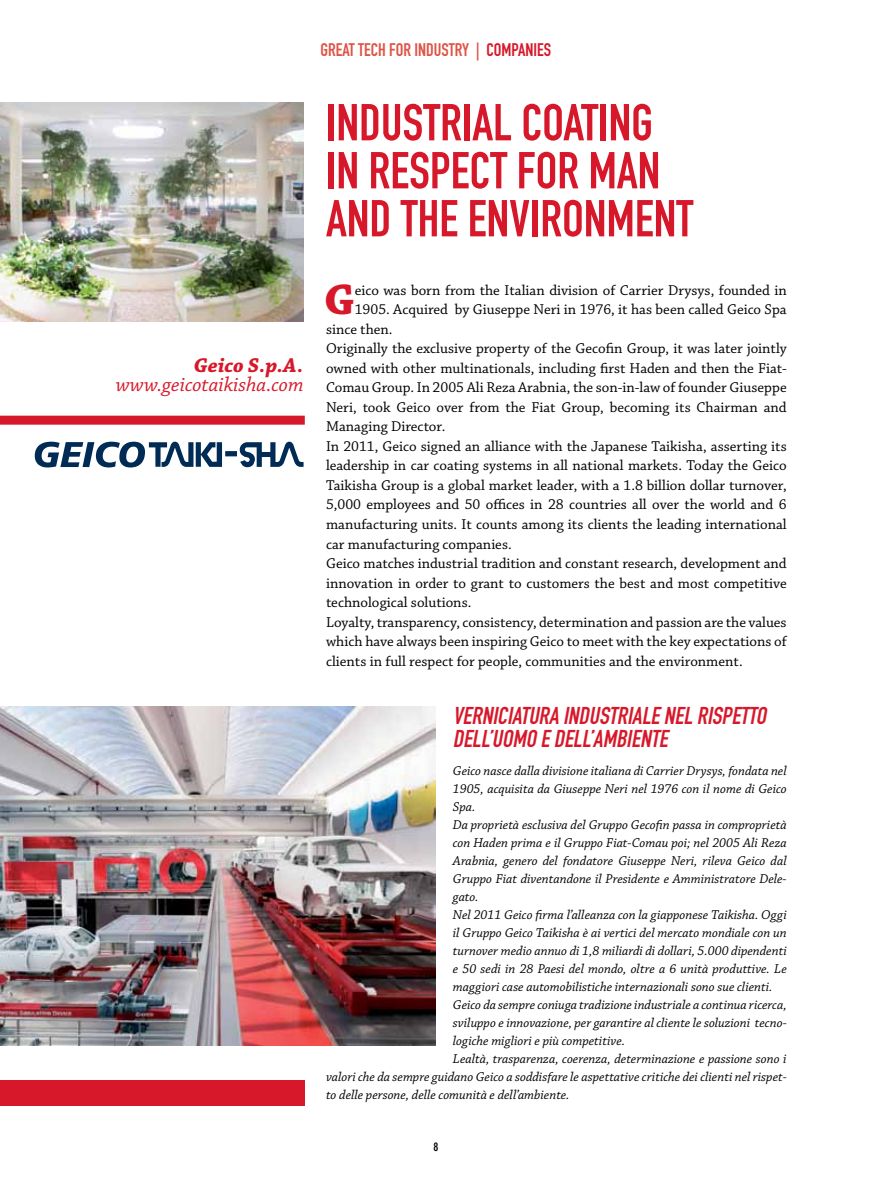
<style>
.page{position:relative;width:893px;height:1191px;background:#fff}
.page>*{position:absolute;margin:0;border:0;box-sizing:border-box;transform-origin:0 0}
.t1{font:51px/48px "DIN Engschrift";color:#d7182a}
.t2{font:700 45px "Chaparral Pro";color:#d7182a}
.t3{font:italic 24px/22.5px "DIN Engschrift";color:#d7182a}
.t4{font:italic 21px "Chaparral Pro";color:#d7182a}
.t5{font:italic 700 21px "Chaparral Pro";color:#d7182a}
.t6{font:18px "DIN Engschrift";color:#de5446}
.t7{font:15px "Chaparral Pro";color:#000}
.t8{font:italic 13.5px "Chaparral Pro";color:#000}
.t9{font:700 condensed 12px "DIN Neuzeit Grotesk";color:#000}
.s1{color:#d7182a}
</style>
<div class="page">
<div style="left:0;top:416px;width:305px;height:9px;background:#d7182a"></div>
<div style="left:0;top:1080px;width:305px;height:26px;background:#d7182a"></div>
<svg style="left:35px;top:442px;width:269px;height:25px"></svg>
<img style="left:0;top:102px;width:304px;height:220px">
<img style="left:0;top:706px;width:436px;height:339px">
<p class="t6" style="left:321px;top:39px;width:206px">GREAT TECH FOR INDUSTRY | <span class="s1">COMPANIES</span></p>
<h1 class="t1" style="left:326px;top:99px;width:369px">INDUSTRIAL COATING<br>IN RESPECT FOR MAN<br>AND THE ENVIRONMENT</h1>
<h3 class="t5" style="left:194px;top:353px;width:111px">Geico S.p.A.</h3>
<h3 class="t4" style="left:116px;top:373px;width:189px">www.geicotaikisha.com</h3>
<h2 class="t2" style="left:324px;top:274px;width:32px">G</h2>
<p class="t7" style="left:355px;top:282px;width:433px">eico was born from the Italian division of Carrier Drysys, founded in</p>
<p class="t7" style="left:355px;top:301px;width:433px">1905. Acquired by Giuseppe Neri in 1976, it has been called Geico Spa</p>
<p class="t7" style="left:326px;top:321px;width:68px">since then.</p>
<p class="t7" style="left:326px;top:340px;width:462px">Originally the exclusive property of the Gecofin Group, it was later jointly</p>
<p class="t7" style="left:326px;top:360px;width:462px">owned with other multinationals, including first Haden and then the Fiat-</p>
<p class="t7" style="left:326px;top:379px;width:462px">Comau Group. In 2005 Ali Reza Arabnia, the son-in-law of founder Giuseppe</p>
<p class="t7" style="left:326px;top:399px;width:462px">Neri, took Geico over from the Fiat Group, becoming its Chairman and</p>
<p class="t7" style="left:326px;top:418px;width:121px">Managing Director.</p>
<p class="t7" style="left:326px;top:438px;width:462px">In 2011, Geico signed an alliance with the Japanese Taikisha, asserting its</p>
<p class="t7" style="left:326px;top:457px;width:462px">leadership in car coating systems in all national markets. Today the Geico</p>
<p class="t7" style="left:326px;top:477px;width:462px">Taikisha Group is a global market leader, with a 1.8 billion dollar turnover,</p>
<p class="t7" style="left:326px;top:496px;width:462px">5,000 employees and 50 offices in 28 countries all over the world and 6</p>
<p class="t7" style="left:326px;top:516px;width:462px">manufacturing units. It counts among its clients the leading international</p>
<p class="t7" style="left:326px;top:535px;width:187px">car manufacturing companies.</p>
<p class="t7" style="left:326px;top:555px;width:462px">Geico matches industrial tradition and constant research, development and</p>
<p class="t7" style="left:326px;top:574px;width:462px">innovation in order to grant to customers the best and most competitive</p>
<p class="t7" style="left:326px;top:594px;width:147px">technological solutions.</p>
<p class="t7" style="left:326px;top:613px;width:462px">Loyalty, transparency, consistency, determination and passion are the values</p>
<p class="t7" style="left:326px;top:633px;width:462px">which have always been inspiring Geico to meet with the key expectations of</p>
<p class="t7" style="left:326px;top:652px;width:418px">clients in full respect for people, communities and the environment.</p>
<h3 class="t3" style="left:453px;top:704px;width:320px">VERNICIATURA INDUSTRIALENELRISPETTO<br>DELL’UOMO EDELL’AM BIENTE</h3>
<p class="t8" style="left:453px;top:763px;width:335px">Geico nasce dalla divisione italiana di Carrier Drysys, fondata nel</p>
<p class="t8" style="left:453px;top:781px;width:335px">1905, acquisita da Giuseppe Neri nel 1976 con il nome di Geico</p>
<p class="t8" style="left:453px;top:799px;width:24px">Spa.</p>
<p class="t8" style="left:453px;top:817px;width:335px">Da proprietà esclusiva del Gruppo Gecofin passa in comproprietà</p>
<p class="t8" style="left:453px;top:835px;width:335px">con Haden prima e il Gruppo Fiat-Comau poi; nel 2005 Ali Reza</p>
<p class="t8" style="left:453px;top:853px;width:335px">Arabnia, genero del fondatore Giuseppe Neri, rileva Geico dal</p>
<p class="t8" style="left:453px;top:871px;width:335px">Gruppo Fiat diventandone il Presidente e Amministratore Dele-</p>
<p class="t8" style="left:453px;top:889px;width:27px">gato.</p>
<p class="t8" style="left:453px;top:907px;width:335px">Nel 2011 Geico firma l’alleanza con la giapponese Taikisha. Oggi</p>
<p class="t8" style="left:453px;top:925px;width:335px">il Gruppo Geico Taikisha è ai vertici del mercato mondiale con un</p>
<p class="t8" style="left:453px;top:943px;width:335px">turnover medio annuo di 1,8 miliardi di dollari, 5.000 dipendenti</p>
<p class="t8" style="left:453px;top:961px;width:335px">e 50 sedi in 28 Paesi del mondo, oltre a 6 unità produttive. Le</p>
<p class="t8" style="left:453px;top:979px;width:321px">maggiori case automobilistiche internazionali sono sue clienti.</p>
<p class="t8" style="left:453px;top:997px;width:335px">Geico da sempre coniuga tradizione industriale a continua ricerca,</p>
<p class="t8" style="left:453px;top:1015px;width:335px">sviluppo e innovazione, per garantire al cliente le soluzioni tecno-</p>
<p class="t8" style="left:453px;top:1033px;width:174px">logiche migliori e più competitive.</p>
<p class="t8" style="left:453px;top:1051px;width:335px">Lealtà, trasparenza, coerenza, determinazione e passione sono i</p>
<p class="t8" style="left:326px;top:1069px;width:462px">valori che da sempre guidano Geico a soddisfare le aspettative critiche dei clienti nel rispet-</p>
<p class="t8" style="left:326px;top:1087px;width:245px">to delle persone, delle comunità e dell’ambiente.</p>
<p class="t9" style="left:433px;top:1139px;width:6px">8</p>
</div>
